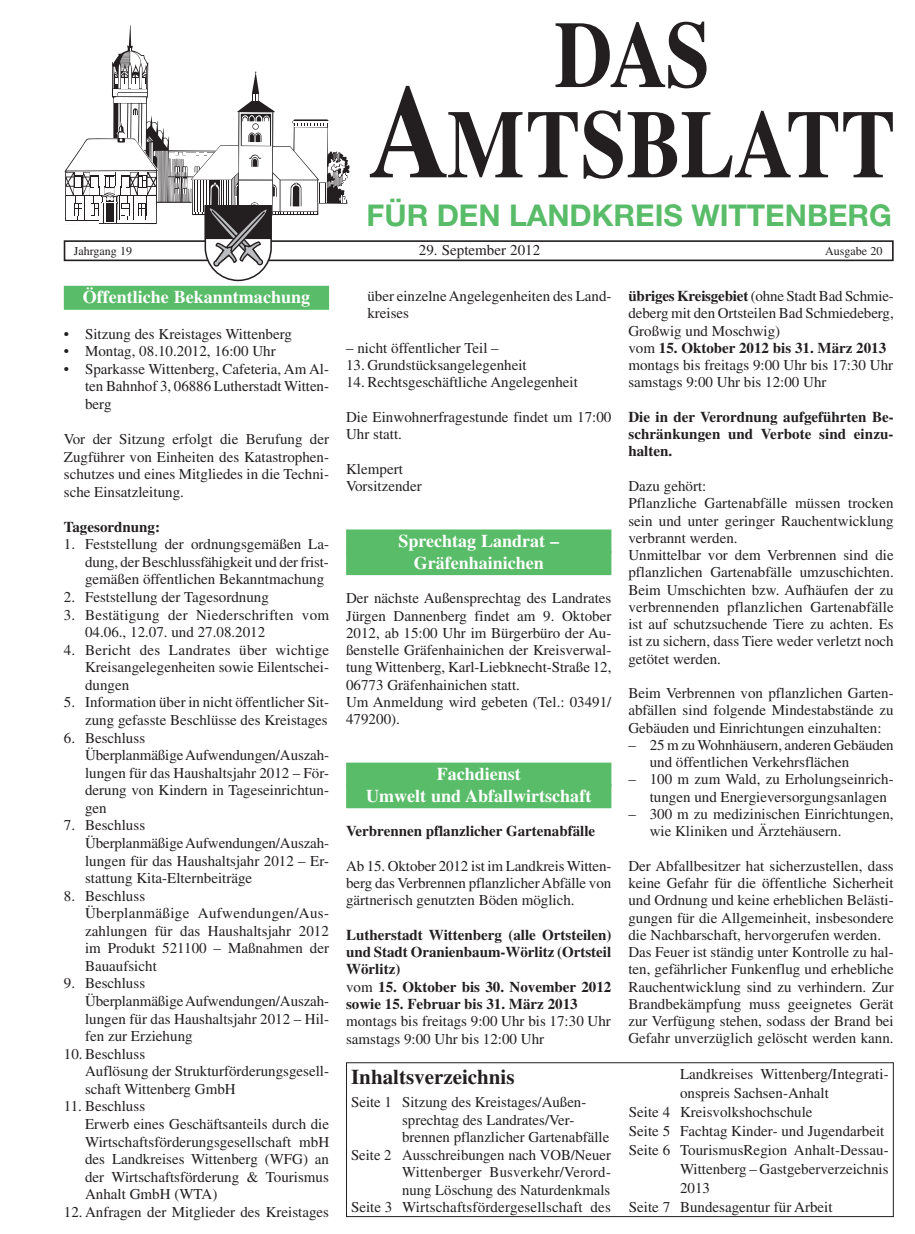
<style>
.page{position:relative;width:915px;height:1234px;background:#fff}
.page>*{position:absolute;margin:0;border:0;box-sizing:border-box;transform-origin:0 0}
.t1{font:700 30px "Helvetica Neue";color:#59bc68}
.t2{font:700 21px "Times";color:#231f20}
.t3{font:700 18px/21.6px "Times";color:#fff;text-align:center}
.t4{font:15px/17.2px "Times";color:#231f20}
.t5{font:700 15px/17.2px "Times";color:#231f20;text-align:justify}
.t6{font:15px/17.5px "Times";letter-spacing:.02em;color:#231f20}
.t7{font:12px "Times";color:#231f20}
.s1{font-weight:700}
.s2{font-weight:400}
</style>
<div class="page">
<div style="left:64px;top:240px;width:829px;height:21px;border:2px solid #231f20"></div>
<svg style="left:370px;top:86px;width:152px;height:91px"></svg>
<svg style="left:528px;top:112px;width:49px;height:65px"></svg>
<svg style="left:583px;top:110px;width:254px;height:69px"></svg>
<svg style="left:843px;top:112px;width:49px;height:65px"></svg>
<svg style="left:555px;top:22px;width:151px;height:66px"></svg>
<svg style="left:64px;top:25px;width:286px;height:257px"></svg>
<div style="left:346px;top:529px;width:265px;height:24px;background:#59bc68"></div>
<div style="left:346px;top:551px;width:265px;height:24px;background:#59bc68"></div>
<div style="left:346px;top:762px;width:265px;height:24px;background:#59bc68"></div>
<div style="left:346px;top:784px;width:265px;height:24px;background:#59bc68"></div>
<div style="left:64px;top:286px;width:265px;height:24px;background:#59bc68"></div>
<div style="left:346px;top:1062px;width:547px;height:154px;border:1px solid #231f20"></div>
<h1 class="t1" style="left:366px;top:197px;width:526px">FÜR DEN LANDKREIS WITTENBERG</h1>
<p class="t7" style="left:74px;top:245px;width:60px">Jahrgang 19</p>
<p class="t4" style="left:419px;top:242px;width:123px">29. September 2012</p>
<p class="t7" style="left:824px;top:245px;width:59px">Ausgabe 20</p>
<p class="t4" style="left:628px;top:287px;width:267px"><span class="s1">übriges Kreisgebiet</span> (ohne Stadt Bad Schmie&shy;deberg mit den Ortsteilen Bad Schmiedeberg, Großwig und Moschwig)<br>vom <span class="s1">15. Oktober 2012 bis 31. März 2013 </span>montags bis freitags 9:00 Uhr bis 17:30 Uhr samstags 9:00 Uhr bis 12:00 Uhr</p>
<p class="t5" style="left:628px;top:408px;width:267px">Die in der Verordnung aufgeführten Be&shy;schränkungen und Verbote sind einzu&shy;halten.</p>
<p class="t4" style="left:628px;top:477px;width:267px">Dazu gehört:<br>Pflanzliche Gartenabfälle müssen trocken sein und unter geringer Rauchentwicklung verbrannt werden.<br>Unmittelbar vor dem Verbrennen sind die pflanzlichen Gartenabfälle umzuschichten.<br>Beim Umschichten bzw. Aufhäufen der zu verbrennenden pflanzlichen Gartenabfälle ist auf schutzsuchende Tiere zu achten. Es ist zu sichern, dass Tiere weder verletzt noch getötet werden.</p>
<p class="t4" style="left:628px;top:684px;width:267px;text-align:justify">Beim Verbrennen von pflanzlichen Garten&shy;abfällen sind folgende Mindestabstände zu Gebäuden und Einrichtungen einzuhalten:</p>
<p class="t4" style="left:649px;top:736px;width:245px;text-indent:-21px">– 25 m zu Wohnhäusern, anderen Gebäuden und öffentlichen Verkehrsflächen</p>
<p class="t4" style="left:649px;top:770px;width:245px;text-indent:-21px">– 100 m zum Wald, zu Erholungseinrich&shy;tungen und Energieversorgungsanlagen</p>
<p class="t4" style="left:649px;top:805px;width:245px;text-indent:-21px">– 300 m zu medizinischen Einrichtungen, wie Kliniken und Ärztehäusern.</p>
<p class="t4" style="left:628px;top:856px;width:267px">Der Abfallbesitzer hat sicherzustellen, dass keine Gefahr für die öffentliche Sicherheit und Ordnung und keine erheblichen Belästi&shy;gungen für die Allgemeinheit, insbesondere die Nachbarschaft, hervorgerufen werden.<br>Das Feuer ist ständig unter Kontrolle zu hal&shy;ten, gefährlicher Funkenflug und erhebliche Rauchentwicklung sind zu verhindern. Zur Brandbekämpfung muss geeignetes Gerät zur Verfügung stehen, sodass der Brand bei Gefahr unverzüglich gelöscht werden kann.</p>
<p class="t3" style="left:83px;top:286px;width:228px">Öffentliche Bekanntmachung</p>
<p class="t4" style="left:64px;top:325px;width:229px">• Sitzung des Kreistages Wittenberg</p>
<p class="t4" style="left:64px;top:342px;width:213px">• Montag, 08.10.2012, 16:00 Uhr</p>
<p class="t4" style="left:85px;top:360px;width:245px;text-align:justify;text-indent:-21px">• Sparkasse Wittenberg, Cafeteria, Am Al&shy;ten Bahnhof 3, 06886 Lutherstadt Witten&shy;berg</p>
<p class="t4" style="left:64px;top:430px;width:267px;text-align:justify">Vor der Sitzung erfolgt die Berufung der Zugführer von Einheiten des Katastrophen&shy;schutzes und eines Mitgliedes in die Techni&shy;sche Einsatzleitung.</p>
<p class="t5" style="left:64px;top:517px;width:98px">Tagesordnung:</p>
<p class="t4" style="left:85px;top:535px;width:245px;text-align:justify;text-indent:-21px">1. Feststellung der ordnungsgemäßen La&shy;dung, der Beschlussfähigkeit und der frist&shy;gemäßen öffentlichen Bekanntmachung</p>
<p class="t4" style="left:64px;top:588px;width:206px">2. Feststellung der Tagesordnung</p>
<p class="t6" style="left:85px;top:605px;width:245px;text-indent:-21px">3. Bestätigung der Niederschriften vom<br>04.06., 12.07. und 27.08.2012</p>
<p class="t4" style="left:85px;top:640px;width:245px;text-align:justify;text-indent:-21px">4. Bericht des Landrates über wichtige Kreisangelegenheiten sowie Eilentschei&shy;dungen</p>
<p class="t4" style="left:64px;top:693px;width:267px;text-align:right">5. Information über in nicht öffentlicher Sit&shy;zung gefasste Beschlüsse des Kreistages</p>
<p class="t4" style="left:85px;top:728px;width:245px;text-indent:-21px">6. Beschluss<br>Überplanmäßige Aufwendungen/Auszah&shy;lungen für das Haushaltsjahr 2012 – För&shy;derung von Kindern in Tageseinrichtun&shy;gen</p>
<p class="t4" style="left:85px;top:816px;width:245px;text-indent:-21px">7. Beschluss<br>Überplanmäßige Aufwendungen/Auszah&shy;lungen für das Haushaltsjahr 2012 – Er&shy;stattung Kita-Elternbeiträge</p>
<p class="t4" style="left:85px;top:886px;width:245px;text-indent:-21px">8. Beschluss<br>Überplanmäßige Aufwendungen/Aus&shy;zahlungen für das Haushaltsjahr 2012 im Produkt 521100 – Maßnahmen der<br>Bauaufsicht</p>
<p class="t4" style="left:85px;top:974px;width:245px;text-indent:-21px">9. Beschluss<br>Überplanmäßige Aufwendungen/Auszah&shy;lungen für das Haushaltsjahr 2012 – Hil&shy;fen zur Erziehung</p>
<p class="t4" style="left:85px;top:1044px;width:245px;text-indent:-21px">10. Beschluss<br>Auflösung der Strukturförderungsgesell&shy;schaft Wittenberg GmbH</p>
<p class="t4" style="left:85px;top:1097px;width:245px;text-indent:-21px">11. Beschluss<br>Erwerb eines Geschäftsanteils durch die<br>Wirtschaftsförderungsgesellschaft mbH des Landkreises Wittenberg (WFG) an der Wirtschaftsförderung &amp; Tourismus<br>Anhalt GmbH (WTA)</p>
<p class="t4" style="left:64px;top:1202px;width:267px">12. Anfragen der Mitglieder des Kreistages</p>
<p class="t4" style="left:367px;top:287px;width:245px">über einzelne Angelegenheiten des Land&shy;kreises</p>
<p class="t4" style="left:346px;top:339px;width:154px">– nicht öffentlicher Teil –</p>
<p class="t4" style="left:346px;top:356px;width:182px">13. Grundstücksangelegenheit</p>
<p class="t4" style="left:346px;top:373px;width:233px">14. Rechtsgeschäftliche Angelegenheit</p>
<p class="t4" style="left:346px;top:408px;width:267px">Die Einwohnerfragestunde findet um 17:00<br>Uhr statt.</p>
<p class="t4" style="left:346px;top:460px;width:77px">Klempert<br>Vorsitzender</p>
<p class="t3" style="left:398px;top:529px;width:162px">Sprechtag Landrat –<br>Gräfenhainichen</p>
<p class="t4" style="left:346px;top:589px;width:267px">Der nächste Außensprechtag des Landrates Jürgen Dannenberg findet am 9. Oktober 2012, ab 15:00 Uhr im Bürgerbüro der Au&shy;ßenstelle Gräfenhainichen der Kreisverwal&shy;tung Wittenberg, Karl-Liebknecht-Straße 12, 06773 Gräfenhainichen statt.<br>Um Anmeldung wird gebeten (Tel.: 03491/ 479200).</p>
<p class="t3" style="left:366px;top:762px;width:226px">Fachdienst<br>Umwelt und Abfallwirtschaft</p>
<p class="t5" style="left:346px;top:822px;width:250px">Verbrennen pflanzlicher Gartenabfälle</p>
<p class="t4" style="left:346px;top:857px;width:267px;text-align:justify">Ab 15. Oktober 2012 ist im Landkreis Witten&shy;berg das Verbrennen pflanzlicher Abfälle von gärtnerisch genutzten Böden möglich.</p>
<p class="t5" style="left:346px;top:925px;width:267px;text-align:left">Lutherstadt Wittenberg (alle Ortsteilen) und Stadt Oranienbaum-Wörlitz (Ortsteil Wörlitz)<br><span class="s2">vom</span> 15. Oktober bis 30. November 2012 sowie 15. Februar bis 31. März 2013</p>
<p class="t4" style="left:346px;top:1012px;width:266px">montags bis freitags 9:00 Uhr bis 17:30 Uhr samstags 9:00 Uhr bis 12:00 Uhr</p>
<p class="t4" style="left:679px;top:1065px;width:210px">Landkreises Wittenberg/Integrati-</p>
<p class="t4" style="left:679px;top:1084px;width:150px">onspreis Sachsen-Anhalt</p>
<p class="t4" style="left:628px;top:1103px;width:185px">Seite 4 Kreisvolkshochschule</p>
<p class="t4" style="left:628px;top:1121px;width:257px">Seite 5 Fachtag Kinder- und Jugendarbeit</p>
<p class="t4" style="left:628px;top:1140px;width:261px">Seite 6 TourismusRegion Anhalt-Dessau-</p>
<p class="t4" style="left:679px;top:1159px;width:210px">Wittenberg – Gastgeberverzeichnis</p>
<p class="t4" style="left:679px;top:1178px;width:31px">2013</p>
<p class="t4" style="left:628px;top:1197px;width:205px">Seite 7 Bundesagentur für Arbeit</p>
<h2 class="t2" style="left:351px;top:1063px;width:165px">Inhaltsverzeichnis</h2>
<p class="t4" style="left:351px;top:1093px;width:236px">Seite 1 Sitzung des Kreistages/Außen-</p>
<p class="t4" style="left:402px;top:1110px;width:172px">sprechtag des Landrates/Ver-</p>
<p class="t4" style="left:402px;top:1128px;width:208px">brennen pflanzlicher Gartenabfälle</p>
<p class="t4" style="left:351px;top:1145px;width:261px">Seite 2 Ausschreibungen nach VOB/Neuer</p>
<p class="t4" style="left:402px;top:1163px;width:210px">Wittenberger Busverkehr/Verord-</p>
<p class="t4" style="left:402px;top:1180px;width:209px">nung Löschung des Naturdenkmals</p>
<p class="t4" style="left:351px;top:1197px;width:261px">Seite 3 Wirtschaftsfördergesellschaft des</p>
</div>
